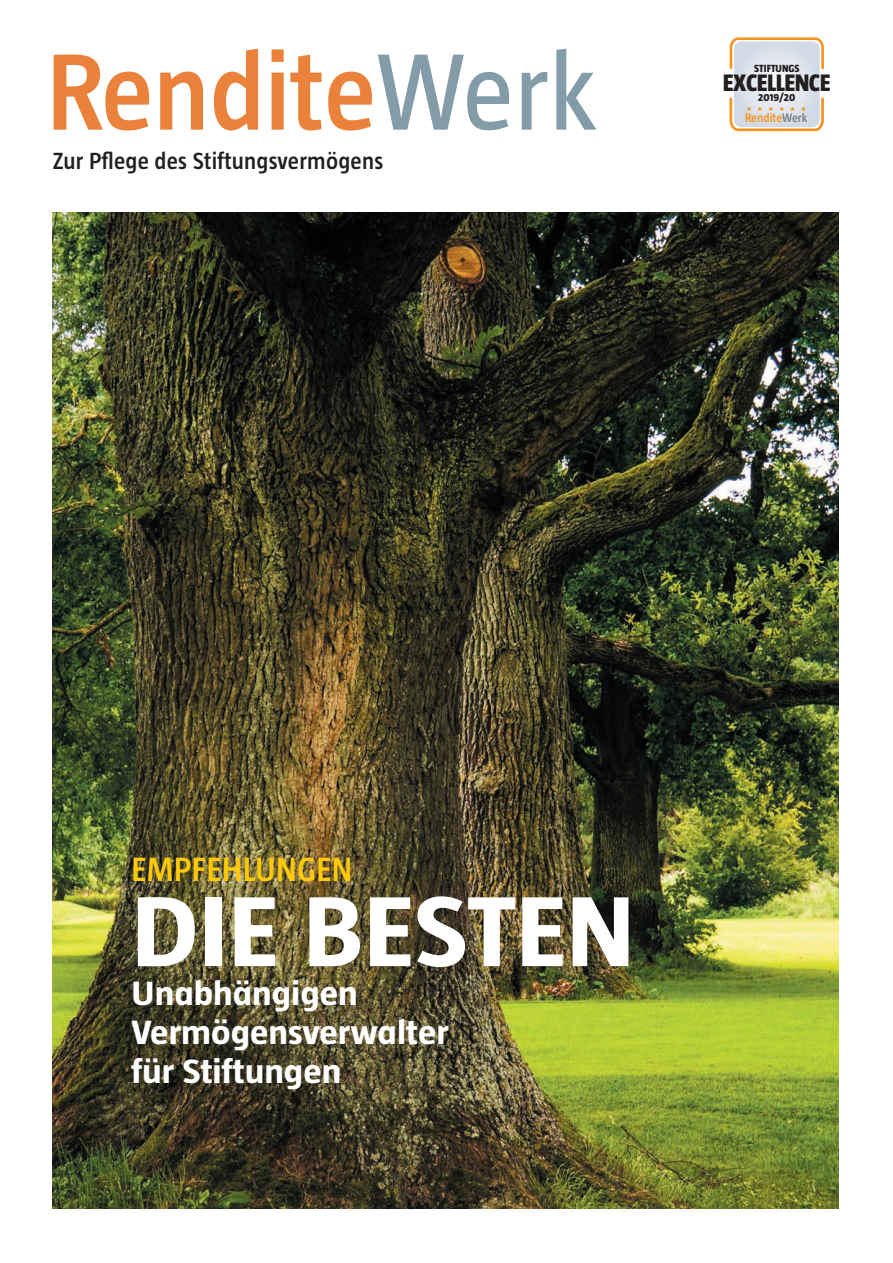
<style>
.page{position:relative;width:893px;height:1263px;background:#fff}
.page>*{position:absolute;margin:0;border:0;box-sizing:border-box;transform-origin:0 0}
.t1{font:600 111.3px "Taz";color:#eb823b}
.t2{font:700 102px "Taz";color:#fff;scale:1.12 1}
.t3{font:700 34.5px/39px "Taz";color:#fff;scale:1.12 1}
.t4{font:600 34.5px "Taz";letter-spacing:.01em;color:#feca0a}
.t5{font:800 24.45px "Taz";letter-spacing:-.02em;color:#231f20}
.t6{font:600 24px "Taz";letter-spacing:.01em;color:#231f20}
.t7{font:600 12.6px "Taz";color:#f7931d}
.t8{font:800 10.65px "Taz";color:#231f20}
.t9{font:700 8.7px "Berlin Sans";color:#f7931d}
.s1{font-weight:400;color:#849ca8}
.s2{color:#808285}
</style>
<div class="page">
<img style="left:53px;top:213px;width:786px;height:996px">
<svg style="left:729px;top:37px;width:95px;height:94px;background:#e2dedc"></svg>
<h1 class="t1" style="left:46px;top:34px;width:551px">Rendite<span class="s1">Werk</span></h1>
<p class="t6" style="left:53px;top:148px;width:332px">Zur Pflege des Stiftungsvermögens</p>
<p class="t8" style="left:754px;top:62px;width:47px">STIFTUNGS</p>
<p class="t8" style="left:758px;top:92px;width:38px">2019/20</p>
<p class="t5" style="left:723px;top:70px;width:109px">EXCELLENCE</p>
<p class="t7" style="left:745px;top:112px;width:64px">Rendite<span class="s2">Werk</span></p>
<p class="t9" style="left:747px;top:105px;width:60px">* * * * * *</p>
<p class="t4" style="left:131px;top:851px;width:222px">EMPFEHLUNGEN</p>
<h2 class="t2" style="left:131px;top:878px;width:451px">DIE BESTEN</h2>
<p class="t3" style="left:131px;top:974px;width:285px">Unabhängigen<br>Vermögensverwalter für Stiftungen</p>
</div>
